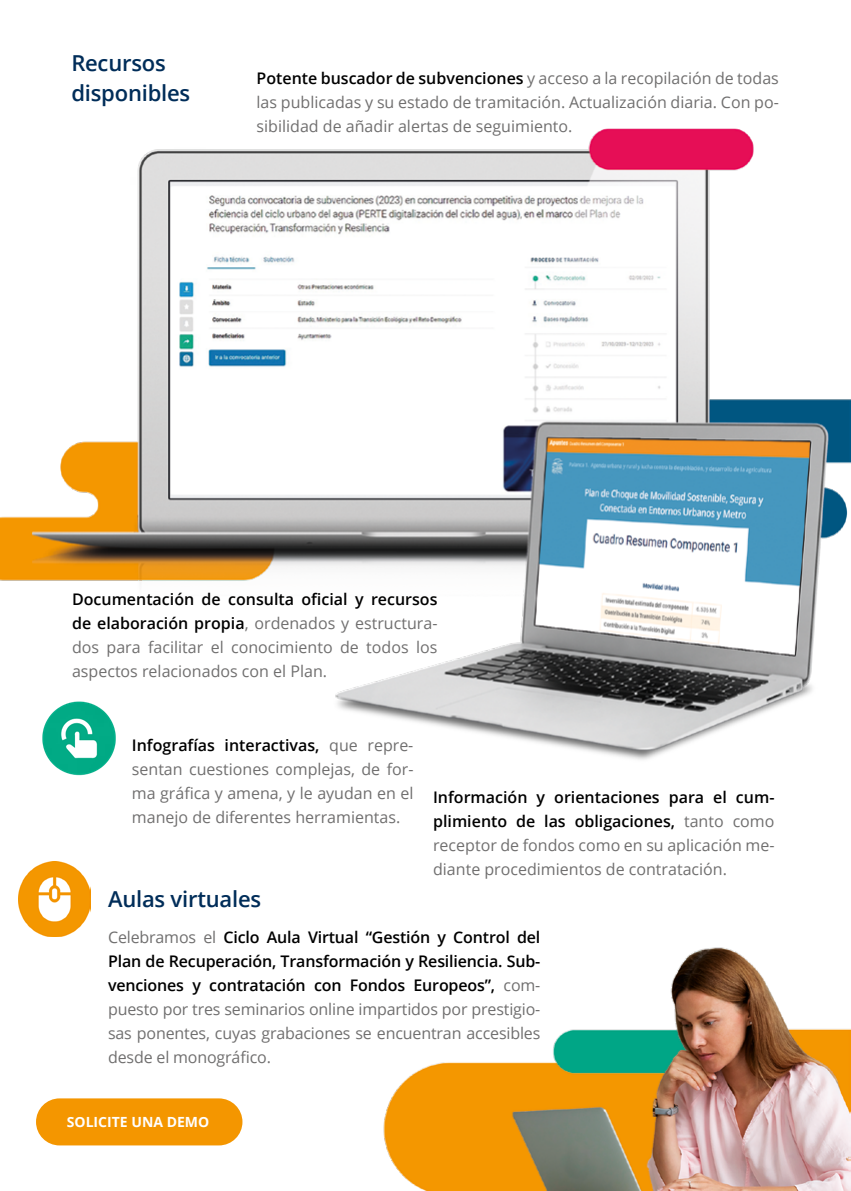
<style>
.page{position:relative;width:851px;height:1191px;background:#fff}
.page>*{position:absolute;margin:0;border:0;box-sizing:border-box;transform-origin:0 0}
.t1{font:600 22px/30px "Open Sans";letter-spacing:-.01em;color:#002d59}
.t2{font:16px/24px "Open Sans";color:#706f6f;text-align:justify}
.t3{font:700 14px "Open Sans";color:#fff}
.s1{font-weight:600;color:#000}
</style>
<div class="page">
<img style="left:0;top:128px;width:850px;height:1063px">
<img style="left:18px;top:861px;width:72px;height:75px">
<img style="left:36px;top:695px;width:85px;height:86px">
<div style="left:36px;top:1098px;width:206px;height:47px;background:#f49600;border-radius:24px"></div>
<h1 class="t1" style="left:71px;top:47px;width:120px">Recursos disponibles</h1>
<p class="t2" style="left:256px;top:66px;width:524px"><span class="s1">Potente buscador de subvenciones</span> y acceso a la recopilación de todas las publicadas y su estado de tramitación. Actualización diaria. Con po&shy;sibilidad de añadir alertas de seguimiento.</p>
<p class="t2" style="left:72px;top:587px;width:367px"><span class="s1">Documentación de consulta oficial y recursos de elaboración propia</span>, ordenados y estructura&shy;dos para facilitar el conocimiento de todos los aspectos relacionados con el Plan.</p>
<p class="t2" style="left:132px;top:732px;width:283px"><span class="s1">Infografías interactivas,</span> que repre&shy;sentan cuestiones complejas, de for&shy;ma gráfica y amena, y le ayudan en el manejo de diferentes herramientas.</p>
<p class="t2" style="left:433px;top:784px;width:343px"><span class="s1">Información y orientaciones para el cum&shy;plimiento de las obligaciones,</span> tanto como receptor de fondos como en su aplicación me&shy;diante procedimientos de contratación.</p>
<h1 class="t1" style="left:108px;top:884px;width:155px">Aulas virtuales</h1>
<p class="t2" style="left:108px;top:924px;width:434px">Celebramos el <span class="s1">Ciclo Aula Virtual “Gestión y Control del Plan de Recuperación, Transformación y Resiliencia. Sub&shy;venciones y contratación con Fondos Europeos”,</span> com&shy;puesto por tres seminarios online impartidos por prestigio&shy;sas ponentes, cuyas grabaciones se encuentran accesibles desde el monográfico.</p>
<p class="t3" style="left:67px;top:1112px;width:144px">SOLICITE UNA DEMO</p>
</div>
